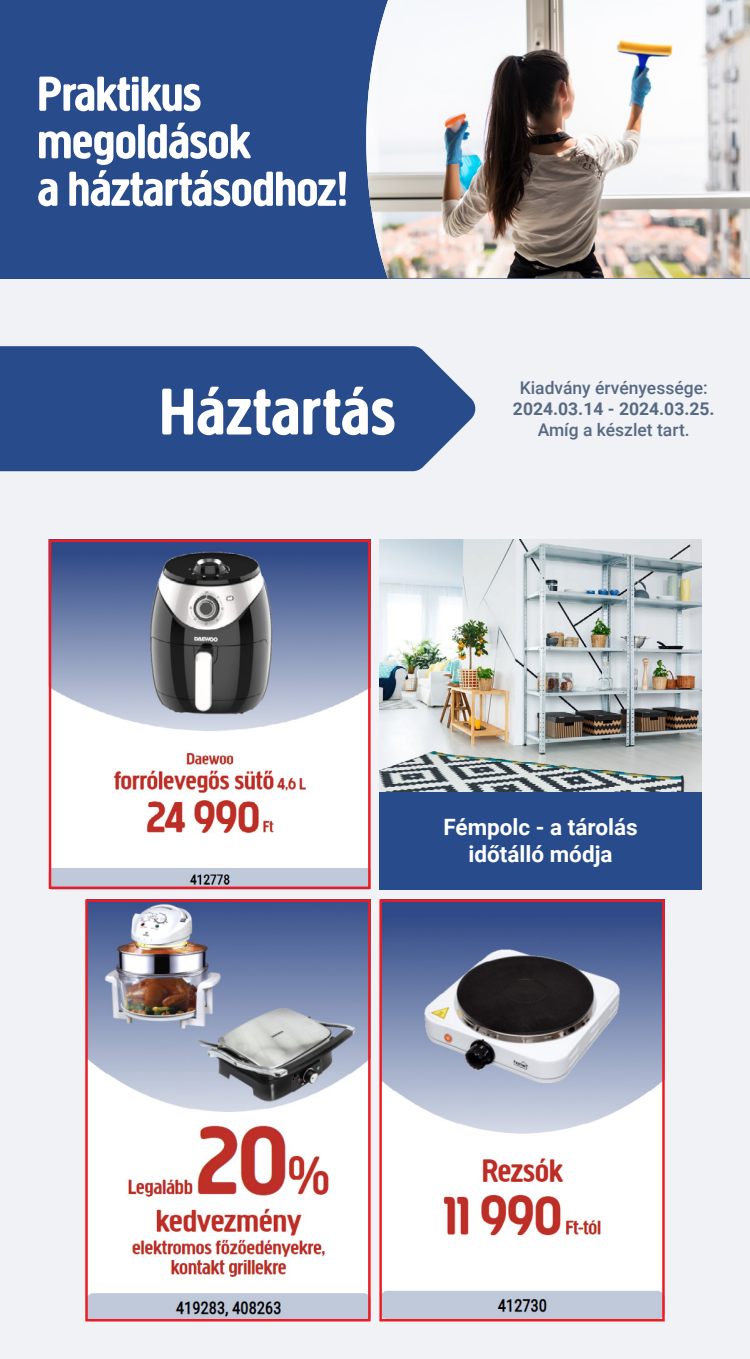
<style>
.page{position:relative;width:750px;height:1359px;background:#f0f2f5}
.page>*{position:absolute;margin:0;border:0;box-sizing:border-box;transform-origin:0 0}
.t1{font:68.75px "Creighton HU";letter-spacing:.015em;color:#fff}
.t2{font:51.25px/47.5px "Creighton HU";color:#fff}
.t3{font:700 22.5px/27px "Roboto";color:#fff;text-align:center}
.t4{font:500 17.5px "Roboto";color:#576983}
.t5{font:700 17.5px "Roboto";color:#576983}
</style>
<div class="page">
<img style="left:382px;top:902px;width:280px;height:416px">
<div style="left:379px;top:899px;width:286px;height:422px;border:2px solid #ed1c24"></div>
<img style="left:88px;top:902px;width:280px;height:416px">
<div style="left:85px;top:899px;width:286px;height:422px;border:2px solid #ed1c24"></div>
<img style="left:52px;top:542px;width:316px;height:344px">
<div style="left:49px;top:539px;width:322px;height:350px;border:2px solid #ed1c24"></div>
<div style="left:379px;top:791px;width:323px;height:98px;background:#274b8b"></div>
<img style="left:379px;top:539px;width:323px;height:252px">
<div style="left:0;top:346px;width:476px;height:125px;background:#274b8b"></div>
<div style="left:0;top:0;width:750px;height:278px;background:#274b8b"></div>
<img style="left:366px;top:0;width:384px;height:278px">
<h2 class="t2" style="left:38px;top:70px;width:312px">Praktikus megoldások<br>a háztartásodhoz!</h2>
<h1 class="t1" style="left:160px;top:371px;width:237px">Háztartás</h1>
<p class="t4" style="left:520px;top:376px;width:190px">Kiadvány érvényessége:</p>
<p class="t5" style="left:513px;top:397px;width:203px">2024.03.14 - 2024.03.25.</p>
<p class="t4" style="left:538px;top:418px;width:153px">Amíg a készlet tart.</p>
<p class="t3" style="left:444px;top:813px;width:196px">Fémpolc - a tárolás időtálló módja</p>
</div>
